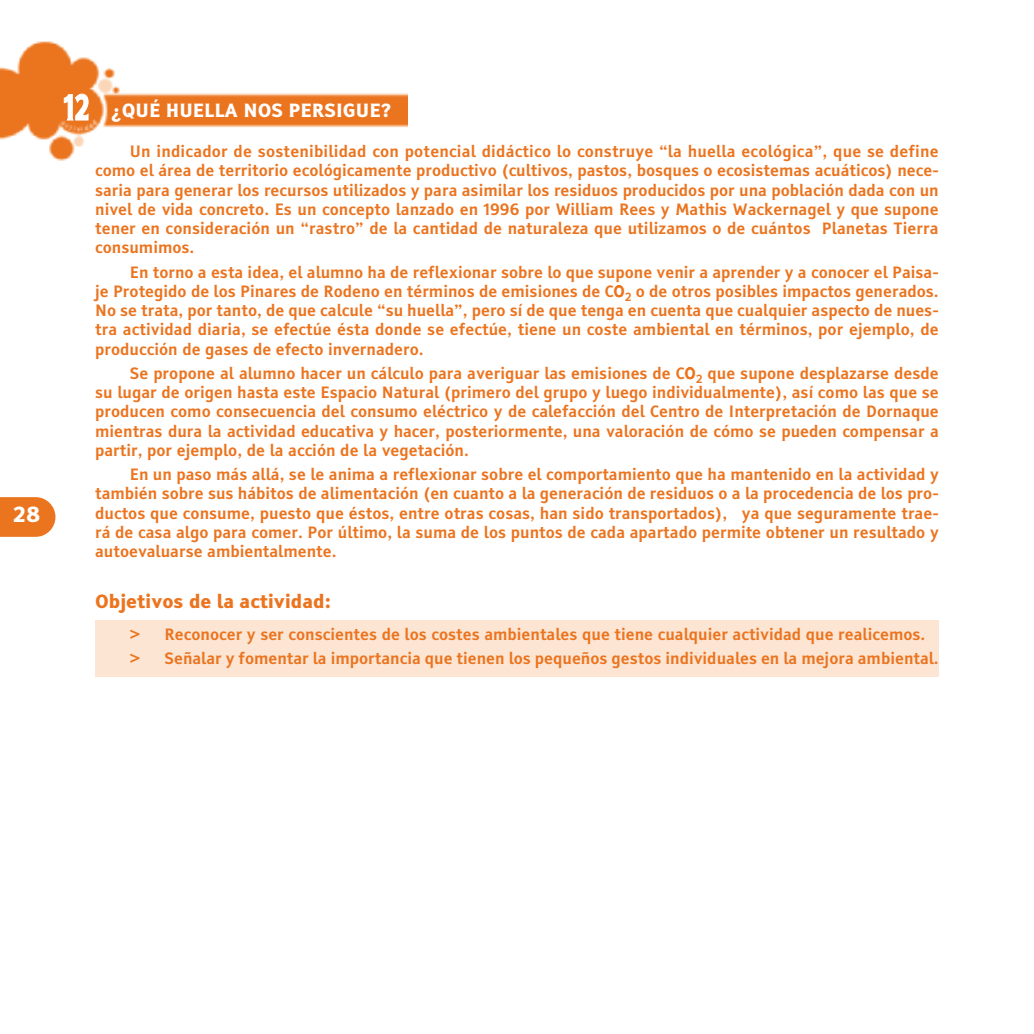
<style>
.page{position:relative;width:1034px;height:1034px;background:#fff}
.page>*{position:absolute;margin:0;border:0;box-sizing:border-box;transform-origin:0 0}
.t1{font:21px "Tiresias L Pfont Bold TT";color:#fff}
.t2{font:18.38px "Tiresias L Pfont Bold TT";color:#fff}
.t3{font:18.38px "Tiresias L Pfont Bold TT";color:#eb741f}
.t4{font:15.75px/19.2px "Tiresias L Pfont";color:#eb741f;text-align:justify}
.s1{font-size:35px}
</style>
<div class="page">
<div style="left:95px;top:620px;width:843px;height:56px;background:#fce5d3"></div>
<img style="left:0;top:41px;width:408px;height:120px">
<svg style="left:0;top:497px;width:55px;height:40px;background:#ec7e30"></svg>
<h1 class="t1" style="left:14px;top:506px;width:28px">28</h1>
<p class="t2" style="left:64px;top:103px;width:329px"><span class="s1">12</span> ¿QUÉ HUELLA NOS PERSIGUE?</p>
<p class="t4" style="left:95px;top:143px;width:845px;text-indent:35px">Un indicador de sostenibilidad con potencial didáctico lo construye “la huella ecológica”, que se define como el área de territorio ecológicamente productivo (cultivos, pastos, bosques o ecosistemas acuáticos) nece&shy;saria para generar los recursos utilizados y para asimilar los residuos producidos por una población dada con un nivel de vida concreto. Es un concepto lanzado en 1996 por William Rees y Mathis Wackernagel y que supone tener en consideración un “rastro” de la cantidad de naturaleza que utilizamos o de cuántos Planetas Tierra consumimos.</p>
<p class="t4" style="left:95px;top:264px;width:845px;text-indent:35px">En torno a esta idea, el alumno ha de reflexionar sobre lo que supone venir a aprender y a conocer el Paisa&shy;je Protegido de los Pinares de Rodeno en términos de emisiones de CO<sub>2</sub> o de otros posibles impactos generados.<br>No se trata, por tanto, de que calcule “su huella”, pero sí de que tenga en cuenta que cualquier aspecto de nues&shy;tra actividad diaria, se efectúe ésta donde se efectúe, tiene un coste ambiental en términos, por ejemplo, de producción de gases de efecto invernadero.</p>
<p class="t4" style="left:95px;top:365px;width:845px;text-indent:35px">Se propone al alumno hacer un cálculo para averiguar las emisiones de CO<sub>2</sub> que supone desplazarse desde su lugar de origen hasta este Espacio Natural (primero del grupo y luego individualmente), así como las que se producen como consecuencia del consumo eléctrico y de calefacción del Centro de Interpretación de Dornaque mientras dura la actividad educativa y hacer, posteriormente, una valoración de cómo se pueden compensar a partir, por ejemplo, de la acción de la vegetación.</p>
<p class="t4" style="left:95px;top:466px;width:845px;text-indent:35px">En un paso más allá, se le anima a reflexionar sobre el comportamiento que ha mantenido en la actividad y también sobre sus hábitos de alimentación (en cuanto a la generación de residuos o a la procedencia de los pro&shy;ductos que consume, puesto que éstos, entre otras cosas, han sido transportados), ya que seguramente trae&shy;rá de casa algo para comer. Por último, la suma de los puntos de cada apartado permite obtener un resultado y autoevaluarse ambientalmente.</p>
<p class="t3" style="left:95px;top:593px;width:237px">Objetivos de la actividad:</p>
<p class="t4" style="left:130px;top:623px;width:810px;line-height:24.2px">&gt; Reconocer y ser conscientes de los costes ambientales que tiene cualquier actividad que realicemos. &gt; Señalar y fomentar la importancia que tienen los pequeños gestos individuales en la mejora ambiental.</p>
</div>
